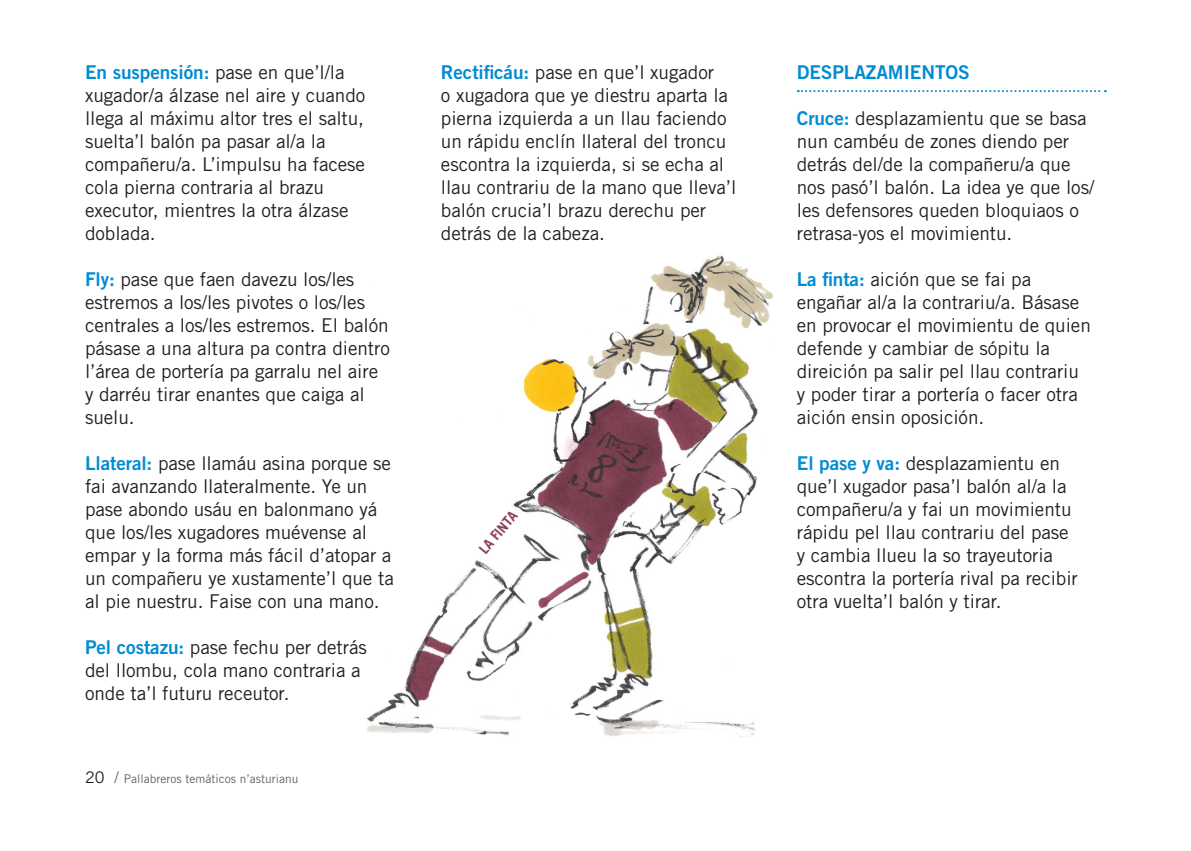
<style>
.page{position:relative;width:1191px;height:851px;background:#fff}
.page>*{position:absolute;margin:0;border:0;box-sizing:border-box;transform-origin:0 0}
.Texto_general{font:19px/23px "Trade Gothic LT Std";letter-spacing:-.005em;color:#231f20}
.Título_menor{font:19px "Trade Gothic LT Std Bd 2";letter-spacing:-.005em;color:#008cd3}
.t1{font:700 14px "Trade Gothic LT Std";color:#8e4256}
.t2{font:12px "Trade Gothic LT Std";color:#636366}
.s1{font-family:"Trade Gothic LT Std Bd 2";color:#008cd3}
.s2{font-size:16px;color:#231f20}
.s3{font-size:16px}
</style>
<div class="page">
<img style="left:366px;top:255px;width:407px;height:482px">
<svg style="left:798px;top:90px;width:308px;height:2px"></svg>
<p class="Texto_general" style="left:85px;top:60px;width:282px"><span class="s1">En suspensión:</span> pase en que’l/la xugador/a álzase nel aire y cuando llega al máximu altor tres el saltu, suelta’l balón pa pasar al/a la compañeru/a. L’impulsu ha facese cola pierna contraria al brazu executor, mientres la otra álzase doblada.</p>
<p class="Texto_general" style="left:85px;top:267px;width:306px"><span class="s1">Fly:</span> pase que faen davezu los/les estremos a los/les pivotes o los/les centrales a los/les estremos. El balón pásase a una altura pa contra dientro l’área de portería pa garralu nel aire y darréu tirar enantes que caiga al suelu.</p>
<p class="Texto_general" style="left:85px;top:451px;width:310px"><span class="s1">Llateral:</span> pase llamáu asina porque se fai avanzando llateralmente. Ye un pase abondo usáu en balonmano yá que los/les xugadores muévense al empar y la forma más fácil d’atopar a un compañeru ye xustamente’l que ta al pie nuestru. Faise con una mano.</p>
<p class="Texto_general" style="left:85px;top:635px;width:283px"><span class="s1">Pel costazu:</span> pase fechu per detrás del llombu, cola mano contraria a onde ta’l futuru receutor.</p>
<p class="t2" style="left:85px;top:771px;width:215px"><span class="s2">20</span> <span class="s3">/</span> Pallabreros temáticos n’asturianu</p>
<p class="Texto_general" style="left:441px;top:60px;width:297px"><span class="s1">Rectificáu:</span> pase en que’l xugador<br>o xugadora que ye diestru aparta la pierna izquierda a un llau faciendo un rápidu enclín llateral del troncu escontra la izquierda, si se echa al llau contrariu de la mano que lleva’l balón crucia’l brazu derechu per detrás de la cabeza.</p>
<p class="Título_menor" style="left:797px;top:60px;width:174px">DESPLAZAMIENTOS</p>
<p class="Texto_general" style="left:797px;top:106px;width:299px"><span class="s1">Cruce:</span> desplazamientu que se basa nun cambéu de zones diendo per detrás del/de la compañeru/a que nos pasó’l balón. La idea ye que los/ les defensores queden bloquiaos o retrasa-yos el movimientu.</p>
<p class="Texto_general" style="left:797px;top:267px;width:295px"><span class="s1">La finta:</span> aición que se fai pa engañar al/a la contrariu/a. Básase en provocar el movimientu de quien defende y cambiar de sópitu la direición pa salir pel llau contrariu y poder tirar a portería o facer otra aición ensin oposición.</p>
<p class="Texto_general" style="left:797px;top:451px;width:282px"><span class="s1">El pase y va:</span> desplazamientu en que’l xugador pasa’l balón al/a la compañeru/a y fai un movimientu rápidu pel llau contrariu del pase y cambia llueu la so trayeutoria escontra la portería rival pa recibir otra vuelta’l balón y tirar.</p>
<p class="t1" style="left:475px;top:546px;width:52px;rotate:-50deg">LA FINTA</p>
</div>
